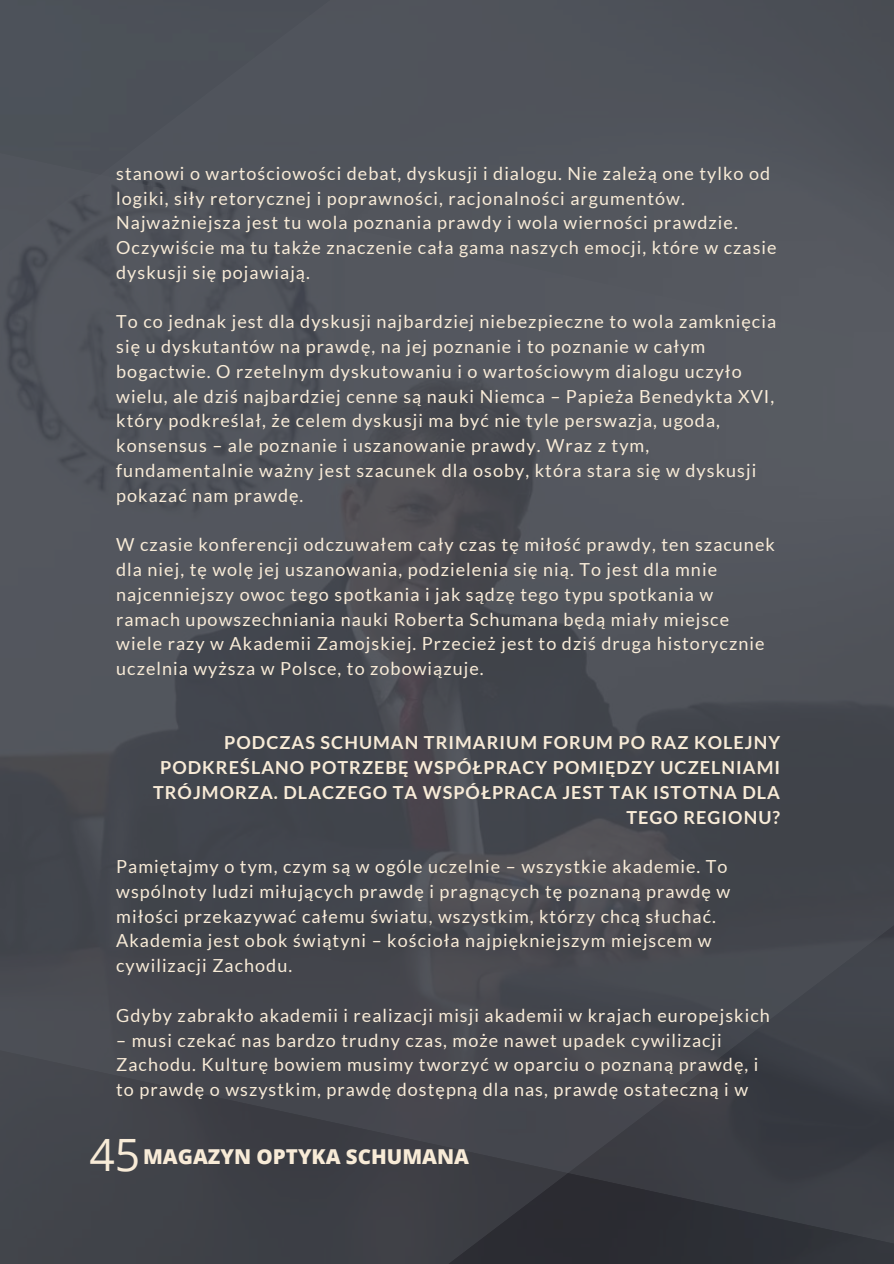
<style>
.page{position:relative;width:894px;height:1264px;background:#fff}
.page>*{position:absolute;margin:0;border:0;box-sizing:border-box;transform-origin:0 0}
.t1{font:44.55px "Open Sans";color:#f8ebd7}
.t2{font:800 20.55px "Open Sans";color:#f8ebd7}
.t3{font:18px/24.8px "Lato";letter-spacing:.055em;color:#f8ebd7}
.t4{font:700 18px/24.8px "Lato";letter-spacing:.055em;color:#f8ebd7;text-align:right}
</style>
<div class="page">
<div style="left:0;top:0;width:893px;height:1263px;background:linear-gradient(to bottom,#565a61,#3e4046)"></div>
<p class="t3" style="left:116px;top:160px;width:661px">stanowi o wartościowości debat, dyskusji i dialogu. Nie zależą one tylko od logiki, siły retorycznej i poprawności, racjonalności argumentów.<br>Najważniejsza jest tu wola poznania prawdy i wola wierności prawdzie.<br>Oczywiście ma tu także znaczenie cała gama naszych emocji, które w czasie dyskusji się pojawiają.</p>
<p class="t3" style="left:116px;top:309px;width:661px">To co jednak jest dla dyskusji najbardziej niebezpieczne to wola zamknięcia się u dyskutantów na prawdę, na jej poznanie i to poznanie w całym bogactwie. O rzetelnym dyskutowaniu i o wartościowym dialogu uczyło wielu, ale dziś najbardziej cenne są nauki Niemca – Papieża Benedykta XVI, który podkreślał, że celem dyskusji ma być nie tyle perswazja, ugoda, konsensus – ale poznanie i uszanowanie prawdy. Wraz z tym, fundamentalnie ważny jest szacunek dla osoby, która stara się w dyskusji pokazać nam prawdę.</p>
<p class="t3" style="left:116px;top:532px;width:660px">W czasie konferencji odczuwałem cały czas tę miłość prawdy, ten szacunek dla niej, tę wolę jej uszanowania, podzielenia się nią. To jest dla mnie najcenniejszy owoc tego spotkania i jak sądzę tego typu spotkania w ramach upowszechniania nauki Roberta Schumana będą miały miejsce wiele razy w Akademii Zamojskiej. Przecież jest to dziś druga historycznie uczelnia wyższa w Polsce, to zobowiązuje.</p>
<p class="t4" style="left:153px;top:730px;width:628px">PODCZAS SCHUMAN TRIMARIUM FORUM PO RAZ KOLEJNY PODKREŚLANO POTRZEBĘ WSPÓŁPRACY POMIĘDZY UCZELNIAMI TRÓJMORZA. DLACZEGO TA WSPÓŁPRACA JEST TAK ISTOTNA DLA TEGO REGIONU?</p>
<p class="t3" style="left:116px;top:853px;width:615px">Pamiętajmy o tym, czym są w ogóle uczelnie – wszystkie akademie. To wspólnoty ludzi miłujących prawdę i pragnących tę poznaną prawdę w miłości przekazywać całemu światu, wszystkim, którzy chcą słuchać.<br>Akademia jest obok świątyni – kościoła najpiękniejszym miejscem w cywilizacji Zachodu.</p>
<p class="t3" style="left:116px;top:1002px;width:655px">Gdyby zabrakło akademii i realizacji misji akademii w krajach europejskich</p>
<p class="t3" style="left:116px;top:1027px;width:643px">– musi czekać nas bardzo trudny czas, może nawet upadek cywilizacji<br>Zachodu. Kulturę bowiem musimy tworzyć w oparciu o poznaną prawdę, i to prawdę o wszystkim, prawdę dostępną dla nas, prawdę ostateczną i w</p>
<p class="t1" style="left:89px;top:1123px;width:52px">45</p>
<h1 class="t2" style="left:143px;top:1142px;width:327px">MAGAZYN OPTYKA SCHUMANA</h1>
</div>
